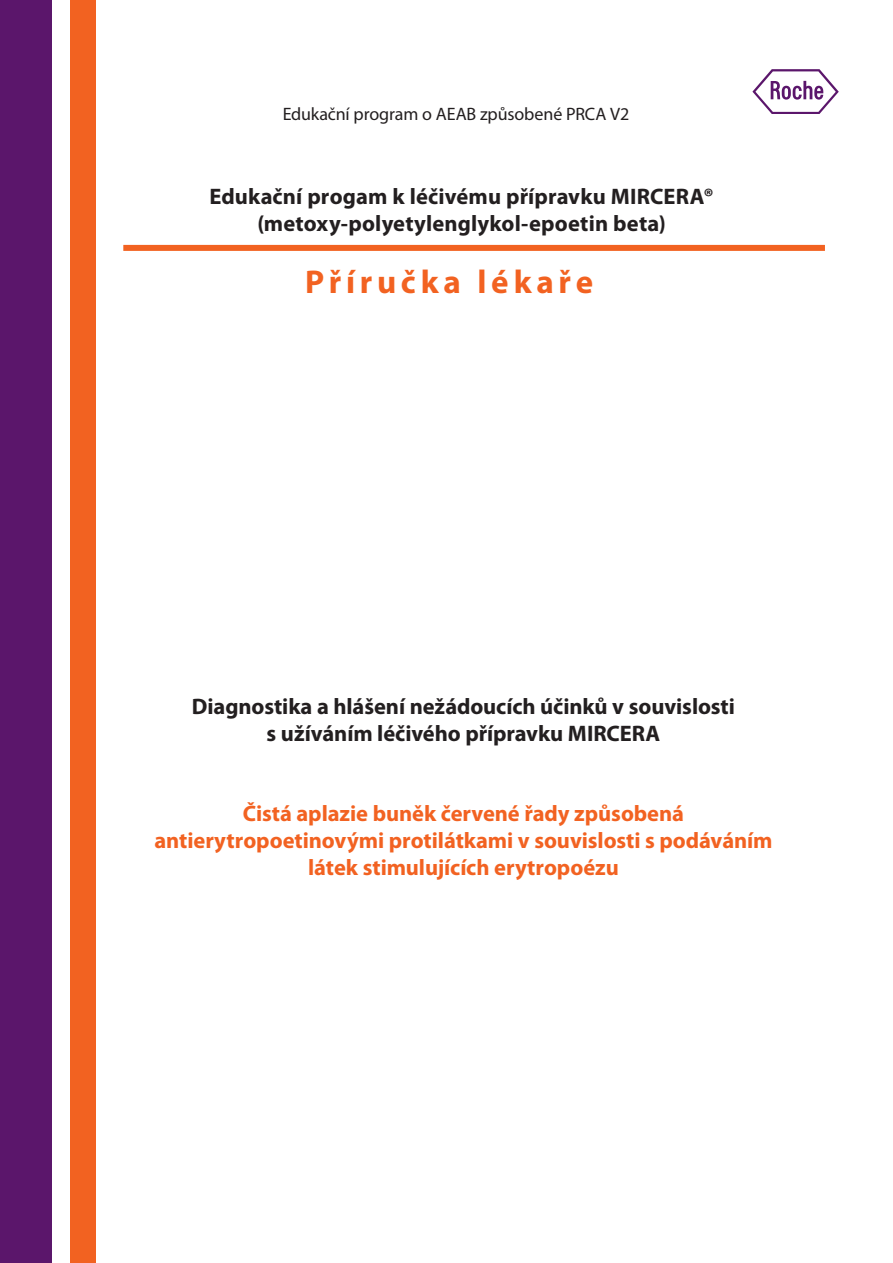
<style>
.page{position:relative;width:893px;height:1263px;background:#fff}
.page>*{position:absolute;margin:0;border:0;box-sizing:border-box;transform-origin:0 0}
.obsah{font:700 33px "Myriad Pro";letter-spacing:.145em;color:#f26221}
.obsah-2{font:700 22.5px/27px "Myriad Pro";color:#231f20;text-align:center}
.obsah-3{font:700 22.5px/27px "Myriad Pro";letter-spacing:-.005em;color:#f26221;text-align:center}
.obsah-4{font:18px "Myriad Pro";letter-spacing:-.005em;color:#231f20}
</style>
<div class="page">
<svg style="left:752px;top:69px;width:87px;height:45px"></svg>
<div style="left:0;top:0;width:51px;height:1263px;background:#5b166b"></div>
<div style="left:70px;top:0;width:26px;height:1263px;background:#f26221"></div>
<div style="left:123px;top:245px;width:702px;height:6px;background:#f26221"></div>
<p class="obsah-4" style="left:283px;top:104px;width:348px">Edukační program o AEAB způsobené PRCA V2</p>
<p class="obsah-2" style="left:209px;top:182px;width:506px">Edukační progam k léčivému přípravku MIRCERA®</p>
<p class="obsah-2" style="left:257px;top:209px;width:410px">(metoxy-polyetylenglykol-epoetin beta)</p>
<p class="obsah" style="left:305px;top:260px;width:290px">Příručka lékaře</p>
<p class="obsah-2" style="left:192px;top:692px;width:545px">Diagnostika a hlášení nežádoucích účinků v souvislosti s užíváním léčivého přípravku MIRCERA</p>
<p class="obsah-3" style="left:154px;top:799px;width:620px">Čistá aplazie buněk červené řady způsobená antierytropoetinovými protilátkami v souvislosti s podáváním látek stimulujících erytropoézu</p>
</div>
